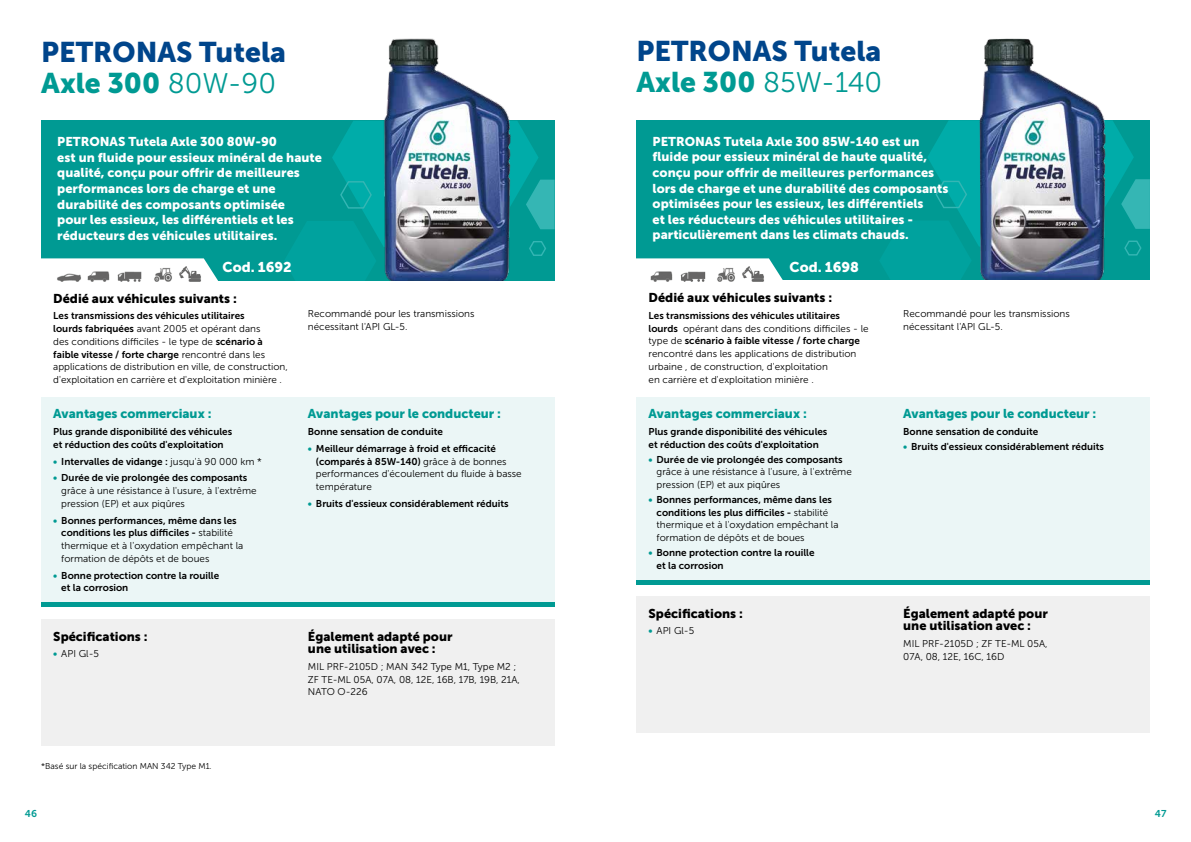
<style>
.page{position:relative;width:1191px;height:842px;background:#fff}
.page>*{position:absolute;margin:0;border:0;box-sizing:border-box;transform-origin:0 0}
.t1{font:28.3px/31.1px "Museo Sans 900";color:#00458b}
.t2{font:14.1px "Museo Sans 900";color:#fff}
.t3{font:12.7px/15.6px "Museo Sans 900";color:#fff}
.t4{font:12.7px/12.7px "Museo Sans 900";color:#000}
.t5{font:12.7px "Museo Sans 900";color:#009a93}
.t6{font:9.9px/12.7px "Museo Sans 300";color:#000}
.t7{font:9.9px/12.7px "Museo Sans 700";color:#000}
.t8{font:9.9px "Museo Sans 700";color:#009a93}
.t9{font:8.5px "Museo Sans 300";color:#000}
.s1{color:#009a93}
.s2{font-family:"Museo Sans 300";color:#009a93}
.s3{font-family:"Museo Sans 700"}
.s4{font-family:"Museo Sans 300"}
.s5{font-family:"Museo Sans 700";color:#009a93}
</style>
<div class="page">
<div style="left:41px;top:121px;width:513px;height:160px;background:#009a93"></div>
<svg style="left:285px;top:121px;width:269px;height:160px"></svg>
<div style="left:41px;top:397px;width:513px;height:207px;background:#ebf6f6"></div>
<hr style="left:41px;top:603px;width:513px;height:4px;background:#009a93">
<div style="left:41px;top:619px;width:513px;height:126px;background:#f0f0f0"></div>
<img style="left:375px;top:38px;width:143px;height:243px">
<div style="left:636px;top:120px;width:513px;height:161px;background:#009a93"></div>
<svg style="left:879px;top:120px;width:270px;height:161px"></svg>
<div style="left:636px;top:397px;width:513px;height:185px;background:#ebf6f6"></div>
<hr style="left:636px;top:580px;width:513px;height:4px;background:#009a93">
<div style="left:636px;top:596px;width:513px;height:136px;background:#f0f0f0"></div>
<img style="left:968px;top:38px;width:145px;height:243px">
<svg style="left:41px;top:258px;width:177px;height:23px;background:#e6f5f4"></svg>
<svg style="left:636px;top:258px;width:162px;height:23px"></svg>
<img style="left:56px;top:267px;width:25px;height:14px">
<img style="left:86px;top:268px;width:25px;height:13px">
<img style="left:117px;top:267px;width:26px;height:14px">
<img style="left:153px;top:267px;width:20px;height:14px">
<img style="left:178px;top:265px;width:24px;height:16px">
<img style="left:649px;top:268px;width:25px;height:13px">
<img style="left:679px;top:267px;width:27px;height:14px">
<img style="left:716px;top:267px;width:19px;height:14px">
<img style="left:741px;top:265px;width:23px;height:16px">
<h1 class="t1" style="left:41px;top:36px;width:246px">PETRONAS Tutela<br><span class="s1">Axle 300</span> <span class="s2">80W-90</span></h1>
<p class="t3" style="left:57px;top:134px;width:266px">PETRONAS Tutela Axle 300 80W-90<br>est un fluide pour essieux minéral de haute qualité, conçu pour offrir de meilleures performances lors de charge et une durabilité des composants optimisée<br>pour les essieux, les différentiels et les réducteurs des véhicules utilitaires.</p>
<h1 class="t1" style="left:636px;top:36px;width:247px">PETRONAS Tutela<br><span class="s1">Axle 300</span> <span class="s2">85W-140</span></h1>
<p class="t3" style="left:652px;top:134px;width:297px">PETRONAS Tutela Axle 300 85W-140 est un fluide pour essieux minéral de haute qualité, conçu pour offrir de meilleures performances lors de charge et une durabilité des composants optimisées pour les essieux, les différentiels<br>et les réducteurs des véhicules utilitaires - particulièrement dans les climats chauds.</p>
<h2 class="t2" style="left:222px;top:259px;width:71px">Cod. 1692</h2>
<h2 class="t2" style="left:789px;top:259px;width:71px">Cod. 1698</h2>
<p class="t4" style="left:53px;top:292px;width:185px">Dédié aux véhicules suivants :</p>
<p class="t7" style="left:53px;top:310px;width:193px">Les transmissions des véhicules utilitaires</p>
<p class="t6" style="left:53px;top:322px;width:211px"><span class="s3">lourds fabriquées</span> avant 2005 et opérant dans des conditions difficiles - le type de <span class="s3">scénario à</span></p>
<p class="t7" style="left:53px;top:348px;width:213px">faible vitesse / forte charge <span class="s4">rencontré dans les</span></p>
<p class="t6" style="left:53px;top:361px;width:236px">applications de distribution en ville, de construction, d'exploitation en carrière et d'exploitation minière .</p>
<p class="t5" style="left:53px;top:407px;width:160px">Avantages commerciaux :</p>
<p class="t7" style="left:53px;top:425px;width:180px">Plus grande disponibilité des véhicules et réduction des coûts d'exploitation</p>
<p class="t7" style="left:53px;top:455px;width:210px"><span class="s1">•</span> Intervalles de vidange : <span class="s4">jusqu'à 90 000 km *</span></p>
<p class="t7" style="left:53px;top:472px;width:196px"><span class="s1">•</span> Durée de vie prolongée des composants</p>
<p class="t6" style="left:61px;top:484px;width:197px">grâce à une résistance à l'usure, à l'extrême pression (EP) et aux piqûres</p>
<p class="t7" style="left:53px;top:514px;width:185px;text-align:center"><span class="s1">•</span> Bonnes performances, même dans les conditions les plus difficiles - <span class="s4">stabilité</span></p>
<p class="t6" style="left:61px;top:539px;width:183px">thermique et à l'oxydation empêchant la formation de dépôts et de boues</p>
<p class="t7" style="left:61px;top:569px;width:159px;text-indent:-8px"><span class="s1">•</span> Bonne protection contre la rouille et la corrosion</p>
<p class="t4" style="left:53px;top:630px;width:96px">Spécifications :</p>
<p class="t6" style="left:53px;top:647px;width:47px"><span class="s5">•</span> API Gl-5</p>
<p class="t6" style="left:308px;top:308px;width:168px">Recommandé pour les transmissions nécessitant l'API GL-5.</p>
<p class="t5" style="left:308px;top:407px;width:195px">Avantages pour le conducteur :</p>
<p class="t7" style="left:308px;top:425px;width:136px">Bonne sensation de conduite</p>
<p class="t7" style="left:316px;top:442px;width:192px;text-indent:-8px"><span class="s1">•</span> Meilleur démarrage à froid et efficacité (comparés à 85W-140) <span class="s4">grâce à de bonnes</span></p>
<p class="t6" style="left:316px;top:468px;width:207px">performances d'écoulement du fluide à basse température</p>
<p class="t7" style="left:308px;top:497px;width:202px"><span class="s1">•</span> Bruits d'essieux considérablement réduits</p>
<p class="t4" style="left:308px;top:630px;width:146px">Également adapté pour une utilisation avec :</p>
<p class="t6" style="left:308px;top:660px;width:213px">MIL PRF-2105D ; MAN 342 Type M1, Type M2 ;<br>ZF TE-ML 05A, 07A, 08, 12E, 16B, 17B, 19B, 21A,<br>NATO O-226</p>
<p class="t9" style="left:41px;top:761px;width:172px">*Basé sur la spécification MAN 342 Type M1.</p>
<p class="t4" style="left:648px;top:291px;width:185px">Dédié aux véhicules suivants :</p>
<p class="t7" style="left:648px;top:309px;width:193px">Les transmissions des véhicules utilitaires</p>
<p class="t6" style="left:648px;top:322px;width:221px"><span class="s3">lourds</span> opérant dans des conditions difficiles - le</p>
<p class="t7" style="left:648px;top:335px;width:213px"><span class="s4">type de</span> scénario à faible vitesse / forte charge</p>
<p class="t6" style="left:648px;top:347px;width:209px">rencontré dans les applications de distribution urbaine , de construction, d'exploitation<br>en carrière et d'exploitation minière .</p>
<p class="t5" style="left:648px;top:407px;width:160px">Avantages commerciaux :</p>
<p class="t7" style="left:648px;top:425px;width:180px">Plus grande disponibilité des véhicules et réduction des coûts d'exploitation</p>
<p class="t7" style="left:648px;top:453px;width:196px"><span class="s1">•</span> Durée de vie prolongée des composants</p>
<p class="t6" style="left:656px;top:466px;width:197px">grâce à une résistance à l'usure, à l'extrême pression (EP) et aux piqûres</p>
<p class="t7" style="left:648px;top:493px;width:185px;text-align:center"><span class="s1">•</span> Bonnes performances, même dans les conditions les plus difficiles - <span class="s4">stabilité</span></p>
<p class="t6" style="left:656px;top:519px;width:183px">thermique et à l'oxydation empêchant la formation de dépôts et de boues</p>
<p class="t7" style="left:656px;top:546px;width:159px;text-indent:-8px"><span class="s1">•</span> Bonne protection contre la rouille et la corrosion</p>
<p class="t4" style="left:648px;top:607px;width:96px">Spécifications :</p>
<p class="t6" style="left:648px;top:625px;width:47px"><span class="s5">•</span> API Gl-5</p>
<p class="t6" style="left:903px;top:307px;width:168px">Recommandé pour les transmissions nécessitant l'API GL-5.</p>
<p class="t5" style="left:903px;top:407px;width:195px">Avantages pour le conducteur :</p>
<p class="t7" style="left:903px;top:425px;width:136px">Bonne sensation de conduite</p>
<p class="t7" style="left:903px;top:440px;width:202px"><span class="s1">•</span> Bruits d'essieux considérablement réduits</p>
<p class="t4" style="left:903px;top:607px;width:146px">Également adapté pour une utilisation avec :</p>
<p class="t6" style="left:903px;top:637px;width:146px">MIL PRF-2105D ; ZF TE-ML 05A,<br>07A, 08, 12E, 16C, 16D</p>
<p class="t8" style="left:25px;top:808px;width:14px">46</p>
<p class="t8" style="left:1154px;top:808px;width:13px">47</p>
</div>
